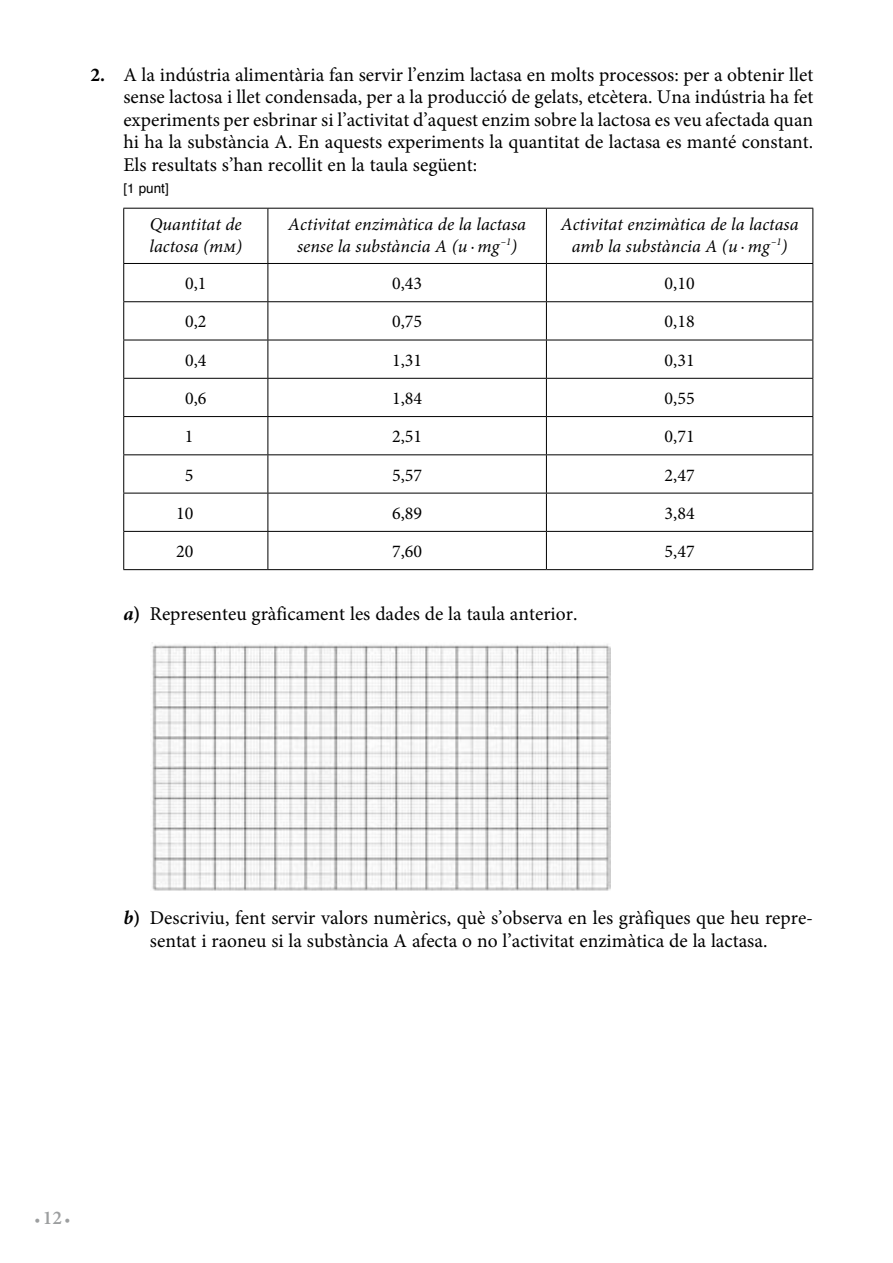
<style>
.page{position:relative;width:893px;height:1263px;background:#fff}
.page>*{position:absolute;margin:0;border:0;box-sizing:border-box;transform-origin:0 0}
.Pregunta_1{font:19.5px/22.5px "Minion Pro";color:#000;text-align:justify}
.Alfanumèric{font:19.5px/22.5px "Minion Pro";color:#000}
.Text_taula-cursiva{font:italic 18px/22.5px "Minion Pro";color:#000;text-align:center}
.Text_taula-cursiva-2{font:18px "Minion Pro";color:#000}
.t1{font:600 15px "Minion Pro";color:#9c9e9f}
.Puntuació_pregunta_1{font:13.5px "Helvetica";color:#000}
.s1{font-weight:700}
.s2{font-weight:700;font-style:italic}
.s3{font-size:19.5px}
</style>
<div class="page">
<hr style="left:123px;top:208px;width:145px;height:1px;background:#000">
<hr style="left:123px;top:209px;width:1px;height:54px;background:#000">
<hr style="left:268px;top:208px;width:278px;height:1px;background:#000">
<hr style="left:267px;top:209px;width:1px;height:54px;background:#000">
<hr style="left:546px;top:208px;width:267px;height:1px;background:#000">
<hr style="left:546px;top:209px;width:1px;height:54px;background:#000">
<hr style="left:812px;top:209px;width:1px;height:54px;background:#000">
<hr style="left:123px;top:263px;width:145px;height:1px;background:#000">
<hr style="left:123px;top:264px;width:1px;height:37px;background:#000">
<hr style="left:268px;top:263px;width:278px;height:1px;background:#000">
<hr style="left:267px;top:264px;width:1px;height:37px;background:#000">
<hr style="left:546px;top:263px;width:267px;height:1px;background:#000">
<hr style="left:546px;top:264px;width:1px;height:37px;background:#000">
<hr style="left:812px;top:264px;width:1px;height:37px;background:#000">
<hr style="left:123px;top:301px;width:145px;height:1px;background:#000">
<hr style="left:123px;top:302px;width:1px;height:38px;background:#000">
<hr style="left:268px;top:301px;width:278px;height:1px;background:#000">
<hr style="left:267px;top:302px;width:1px;height:38px;background:#000">
<hr style="left:546px;top:301px;width:267px;height:1px;background:#000">
<hr style="left:546px;top:302px;width:1px;height:38px;background:#000">
<hr style="left:812px;top:302px;width:1px;height:38px;background:#000">
<hr style="left:123px;top:340px;width:145px;height:1px;background:#000">
<hr style="left:123px;top:340px;width:1px;height:38px;background:#000">
<hr style="left:268px;top:340px;width:278px;height:1px;background:#000">
<hr style="left:267px;top:340px;width:1px;height:38px;background:#000">
<hr style="left:546px;top:340px;width:267px;height:1px;background:#000">
<hr style="left:546px;top:340px;width:1px;height:38px;background:#000">
<hr style="left:812px;top:340px;width:1px;height:38px;background:#000">
<hr style="left:123px;top:378px;width:145px;height:1px;background:#000">
<hr style="left:123px;top:379px;width:1px;height:37px;background:#000">
<hr style="left:268px;top:378px;width:278px;height:1px;background:#000">
<hr style="left:267px;top:379px;width:1px;height:37px;background:#000">
<hr style="left:546px;top:378px;width:267px;height:1px;background:#000">
<hr style="left:546px;top:379px;width:1px;height:37px;background:#000">
<hr style="left:812px;top:379px;width:1px;height:37px;background:#000">
<hr style="left:123px;top:416px;width:145px;height:1px;background:#000">
<hr style="left:123px;top:417px;width:1px;height:37px;background:#000">
<hr style="left:268px;top:416px;width:278px;height:1px;background:#000">
<hr style="left:267px;top:417px;width:1px;height:37px;background:#000">
<hr style="left:546px;top:416px;width:267px;height:1px;background:#000">
<hr style="left:546px;top:417px;width:1px;height:37px;background:#000">
<hr style="left:812px;top:417px;width:1px;height:37px;background:#000">
<hr style="left:123px;top:454px;width:145px;height:1px;background:#000">
<hr style="left:123px;top:455px;width:1px;height:38px;background:#000">
<hr style="left:268px;top:454px;width:278px;height:1px;background:#000">
<hr style="left:267px;top:455px;width:1px;height:38px;background:#000">
<hr style="left:546px;top:454px;width:267px;height:1px;background:#000">
<hr style="left:546px;top:455px;width:1px;height:38px;background:#000">
<hr style="left:812px;top:455px;width:1px;height:38px;background:#000">
<hr style="left:123px;top:493px;width:145px;height:1px;background:#000">
<hr style="left:123px;top:493px;width:1px;height:38px;background:#000">
<hr style="left:268px;top:493px;width:278px;height:1px;background:#000">
<hr style="left:267px;top:493px;width:1px;height:38px;background:#000">
<hr style="left:546px;top:493px;width:267px;height:1px;background:#000">
<hr style="left:546px;top:493px;width:1px;height:38px;background:#000">
<hr style="left:812px;top:493px;width:1px;height:38px;background:#000">
<hr style="left:123px;top:531px;width:145px;height:1px;background:#000">
<hr style="left:123px;top:532px;width:1px;height:37px;background:#000">
<hr style="left:268px;top:531px;width:278px;height:1px;background:#000">
<hr style="left:267px;top:532px;width:1px;height:37px;background:#000">
<hr style="left:546px;top:531px;width:267px;height:1px;background:#000">
<hr style="left:546px;top:532px;width:1px;height:37px;background:#000">
<hr style="left:812px;top:532px;width:1px;height:37px;background:#000">
<hr style="left:123px;top:569px;width:145px;height:1px;background:#000">
<hr style="left:268px;top:569px;width:278px;height:1px;background:#000">
<hr style="left:546px;top:569px;width:267px;height:1px;background:#000">
<img style="left:152px;top:642px;width:459px;height:248px">
<p class="Pregunta_1" style="left:123px;top:63px;width:691px;text-indent:-33px"><span class="s1">2.</span> A la indústria alimentària fan servir l’enzim lactasa en molts processos: per a obtenir llet sense lactosa i llet condensada, per a la producció de gelats, etcètera. Una indústria ha fet experiments per esbrinar si l’activitat d’aquest enzim sobre la lactosa es veu afectada quan hi ha la substància A. En aquests experiments la quantitat de lactasa es manté constant.<br>Els resultats s’han recollit en la taula següent:</p>
<p class="Puntuació_pregunta_1" style="left:123px;top:178px;width:47px">[1 punt]</p>
<p class="Text_taula-cursiva" style="left:150px;top:213px;width:94px;text-align:left">Quantitat de lactosa (mm)</p>
<p class="Text_taula-cursiva" style="left:288px;top:213px;width:239px">Activitat enzimàtica de la lactasa sense la substància A (u · mg <sup>–1</sup>)</p>
<p class="Text_taula-cursiva" style="left:561px;top:213px;width:239px">Activitat enzimàtica de la lactasa amb la substància A (u · mg <sup>–1</sup>)</p>
<p class="Text_taula-cursiva-2" style="left:185px;top:271px;width:23px">0,1</p>
<p class="Text_taula-cursiva-2" style="left:392px;top:271px;width:32px">0,43</p>
<p class="Text_taula-cursiva-2" style="left:665px;top:271px;width:32px">0,10</p>
<p class="Text_taula-cursiva-2" style="left:185px;top:310px;width:23px">0,2</p>
<p class="Text_taula-cursiva-2" style="left:392px;top:310px;width:32px">0,75</p>
<p class="Text_taula-cursiva-2" style="left:665px;top:310px;width:32px">0,18</p>
<p class="Text_taula-cursiva-2" style="left:185px;top:348px;width:23px">0,4</p>
<p class="Text_taula-cursiva-2" style="left:392px;top:348px;width:32px">1,31</p>
<p class="Text_taula-cursiva-2" style="left:665px;top:348px;width:32px">0,31</p>
<p class="Text_taula-cursiva-2" style="left:185px;top:386px;width:23px">0,6</p>
<p class="Text_taula-cursiva-2" style="left:392px;top:386px;width:32px">1,84</p>
<p class="Text_taula-cursiva-2" style="left:665px;top:386px;width:32px">0,55</p>
<p class="Text_taula-cursiva-2" style="left:185px;top:424px;width:10px">1</p>
<p class="Text_taula-cursiva-2" style="left:392px;top:424px;width:32px">2,51</p>
<p class="Text_taula-cursiva-2" style="left:665px;top:424px;width:32px">0,71</p>
<p class="Text_taula-cursiva-2" style="left:185px;top:463px;width:10px">5</p>
<p class="Text_taula-cursiva-2" style="left:392px;top:463px;width:32px">5,57</p>
<p class="Text_taula-cursiva-2" style="left:665px;top:463px;width:32px">2,47</p>
<p class="Text_taula-cursiva-2" style="left:176px;top:501px;width:19px">10</p>
<p class="Text_taula-cursiva-2" style="left:392px;top:501px;width:32px">6,89</p>
<p class="Text_taula-cursiva-2" style="left:665px;top:501px;width:32px">3,84</p>
<p class="Text_taula-cursiva-2" style="left:176px;top:539px;width:19px">20</p>
<p class="Text_taula-cursiva-2" style="left:392px;top:539px;width:32px">7,60</p>
<p class="Text_taula-cursiva-2" style="left:665px;top:539px;width:32px">5,47</p>
<p class="Alfanumèric" style="left:123px;top:603px;width:455px"><span class="s2">a</span><span class="s1">)</span> Representeu gràficament les dades de la taula anterior.</p>
<p class="Alfanumèric" style="left:150px;top:907px;width:665px;text-indent:-26px"><span class="s2">b</span><span class="s1">)</span> Descriviu, fent servir valors numèrics, què s’observa en les gràfiques que heu repre&shy;sentat i raoneu si la substància A afecta o no l’activitat enzimàtica de la lactasa.</p>
<p class="t1" style="left:34px;top:1209px;width:38px">• <span class="s3">12</span> •</p>
</div>
